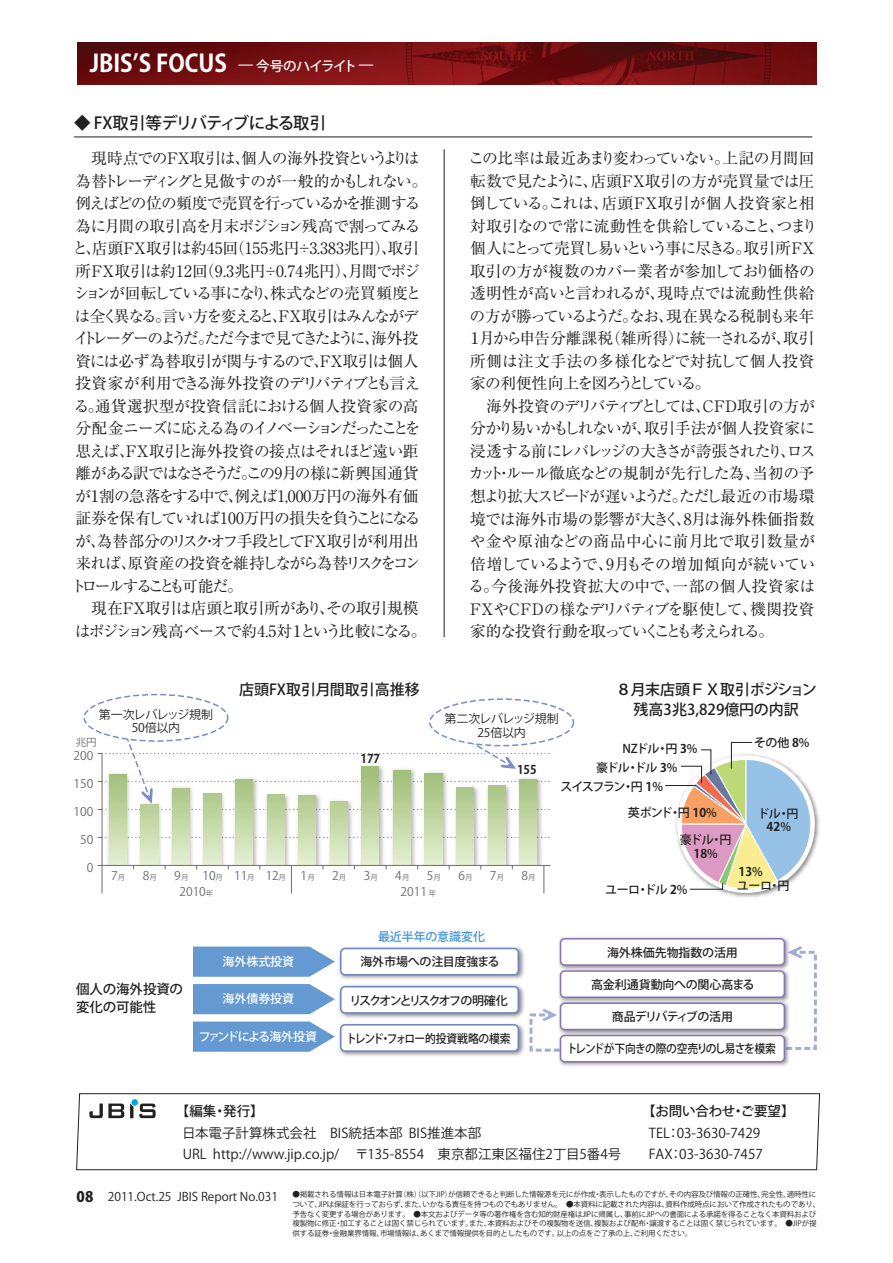
<style>
.page{position:relative;width:893px;height:1263px;background:#fff}
.page>*{position:absolute;margin:0;border:0;box-sizing:border-box;transform-origin:0 0}
.t1{font:700 24px "Koz Go Pro";color:#fff;scale:.95 1}
.t2{font:500 16.5px "Koz Go Pro";letter-spacing:-.04em;color:#231f20}
.t3{font:15.75px/22.5px "Ryumin Pro";letter-spacing:-.065em;color:#231f20}
.t4{font:15.75px/22.5px "Ryumin Pro";letter-spacing:-.045em;color:#231f20}
.t5{font:500 15px/19.5px "Koz Go Pro";color:#231f20;text-align:center}
.t6{font:13.5px/21.3px "Koz Go Pro";color:#231f20}
.t7{font:500 13.5px/18px "Koz Go Pro";letter-spacing:-.01em;color:#231f20}
.t8{font:500 13.5px "Koz Go Pro";letter-spacing:-.04em;color:#fff}
.t9{font:500 12px/13.5px "Koz Go Pro";letter-spacing:-.05em;color:#231f20;text-align:center}
.t10{font:12px/13.5px "Koz Go Pro";letter-spacing:-.01em;color:#231f20;text-align:center}
.t11{font:12px "Koz Go Pro";color:#6c6d70}
.t12{font:500 12px "Koz Go Pro";letter-spacing:-.05em;color:#231f20;scale:.9 1}
.t13{font:500 12px "Koz Go Pro";letter-spacing:-.025em;color:#231f20;scale:.9 1}
.t14{font:500 12px "Koz Go Pro";letter-spacing:-.145em;color:#231f20}
.t15{font:500 12px "Koz Go Pro";letter-spacing:-.01em;color:#231f20}
.t16{font:500 12px "Koz Go Pro";letter-spacing:-.005em;color:#fff}
.t17{font:500 12px "Koz Go Pro";letter-spacing:-.02em;color:#231f20}
.t18{font:500 12px "Koz Go Pro";letter-spacing:-.1em;color:#fff}
.t19{font:500 12px "Koz Go Pro";letter-spacing:-.005em;color:#231f20}
.t20{font:500 12px "Koz Go Pro";letter-spacing:-.005em;color:#4194d0}
.t21{font:700 12px "Koz Go Pro";color:#231f20;scale:.95 1}
.t22{font:700 12px "Koz Go Pro";color:#231f20}
.t23{font:10.5px "Koz Go Pro";color:#6c6d70}
.t24{font:7.5px/9.8px "Koz Go Pro";letter-spacing:-.02em;color:#231f20}
.s1{font-weight:700}
.s2{font-size:7.5px}
.s3{font-weight:500}
.s4{font-weight:800;font-size:14.4px}
</style>
<div class="page">
<svg style="left:793px;top:946px;width:24px;height:104px"></svg>
<svg style="left:529px;top:1009px;width:27px;height:43px"></svg>
<svg style="left:193px;top:947px;width:142px;height:30px;background:#73a2d5"></svg>
<img style="left:77px;top:42px;width:739px;height:43px">
<svg style="left:76px;top:1093px;width:744px;height:77px"></svg>
<svg style="left:89px;top:1104px;width:35px;height:14px"></svg>
<svg style="left:130px;top:1099px;width:26px;height:19px"></svg>
<hr style="left:444px;top:149px;width:1px;height:488px;background:#231f20">
<hr style="left:74px;top:137px;width:738px;height:1px;background:#231f20">
<svg style="left:193px;top:984px;width:142px;height:30px;background:#72a2d5"></svg>
<svg style="left:193px;top:1022px;width:142px;height:30px;background:#73a2d5"></svg>
<img style="left:339px;top:947px;width:185px;height:32px">
<div style="left:341px;top:949px;width:177px;height:26px;background:#fff;border-radius:4px"></div>
<div style="left:340px;top:948px;width:179px;height:28px;border:2px solid #6e84c1;border-radius:4px"></div>
<img style="left:559px;top:937px;width:234px;height:29px">
<div style="left:560px;top:939px;width:224px;height:26px;background:#fff;border-radius:4px"></div>
<div style="left:560px;top:938px;width:225px;height:28px;border:2px solid #8972b3;border-radius:4px"></div>
<img style="left:559px;top:966px;width:230px;height:32px">
<div style="left:560px;top:971px;width:224px;height:26px;background:#fff;border-radius:4px"></div>
<div style="left:560px;top:970px;width:225px;height:28px;border:2px solid #8972b3;border-radius:4px"></div>
<img style="left:556px;top:998px;width:233px;height:33px">
<div style="left:560px;top:1003px;width:224px;height:27px;background:#fff;border-radius:4px"></div>
<div style="left:560px;top:1003px;width:225px;height:27px;border:2px solid #8972b3;border-radius:4px"></div>
<img style="left:556px;top:1031px;width:237px;height:35px">
<div style="left:560px;top:1036px;width:224px;height:26px;background:#fff;border-radius:4px"></div>
<div style="left:560px;top:1035px;width:225px;height:28px;border:2px solid #8972b3;border-radius:4px"></div>
<img style="left:339px;top:985px;width:185px;height:33px">
<div style="left:341px;top:987px;width:177px;height:26px;background:#fff;border-radius:4px"></div>
<div style="left:340px;top:986px;width:179px;height:28px;border:2px solid #6e84c1;border-radius:4px"></div>
<img style="left:339px;top:1024px;width:185px;height:32px">
<div style="left:341px;top:1025px;width:177px;height:26px;background:#fff;border-radius:4px"></div>
<div style="left:340px;top:1024px;width:179px;height:28px;border:2px solid #6e84c1;border-radius:4px"></div>
<svg style="left:98px;top:865px;width:5px;height:28px"></svg>
<svg style="left:291px;top:866px;width:1px;height:27px"></svg>
<svg style="left:544px;top:866px;width:1px;height:27px"></svg>
<svg style="left:101px;top:810px;width:450px;height:56px"></svg>
<div style="left:83px;top:694px;width:145px;height:48px;border:2px dashed #788dc7;border-radius:50%"></div>
<svg style="left:98px;top:714px;width:452px;height:96px"></svg>
<div style="left:430px;top:699px;width:143px;height:47px;background:#fff;border-radius:50%"></div>
<div style="left:429px;top:698px;width:145px;height:48px;border:2px dashed #788dc7;border-radius:50%"></div>
<img style="left:676px;top:792px;width:143px;height:105px">
<svg style="left:680px;top:742px;width:131px;height:149px"></svg>
<hr style="left:665px;top:785px;width:31px;height:1px;background:#231f20">
<h1 class="t1" style="left:90px;top:48px;width:146px">JBISʼS FOCUS</h1>
<p class="t8" style="left:238px;top:57px;width:137px">̶ 今号のハイライト̶</p>
<p class="t2" style="left:74px;top:112px;width:254px">◆ FX取引等デリバティブによる取引</p>
<p class="t3" style="left:71px;top:146px;width:358px;text-indent:21px">現時点でのFX取引は、個人の海外投資というよりは為替トレーディングと見做すのが一般的かもしれない。例えばどの位の頻度で売買を行っているかを推測する為に月間の取引高を月末ポジション残高で割ってみると、店頭FX取引は約45回（155兆円÷3.383兆円）、取引所FX取引は約12回（9.3兆円÷0.74兆円）、月間でポジションが回転している事になり、株式などの売買頻度とは全く異なる。言い方を変えると、FX取引はみんながデイトレーダーのようだ。ただ今まで見てきたように、海外投資には必ず為替取引が関与するので、FX取引は個人投資家が利用できる海外投資のデリバティブとも言える。通貨選択型が投資信託における個人投資家の高分配金ニーズに応える為のイノベーションだったことを思えば、FX取引と海外投資の接点はそれほど遠い距離がある訳ではなさそうだ。この9月の様に新興国通貨が１割の急落をする中で、例えば1,000万円の海外有価証券を保有していれば100万円の損失を負うことになるが、為替部分のリスク・オフ手段としてFX取引が利用出来れば、原資産の投資を維持しながら為替リスクをコントロールすることも可能だ。<br>　現在FX取引は店頭と取引所があり、その取引規模はポジション残高ベースで約4.5対１という比較になる。</p>
<p class="t4" style="left:467px;top:146px;width:352px">この比率は最近あまり変わっていない。上記の月間回転数で見たように、店頭FX取引の方が売買量では圧倒している。これは、店頭FX取引が個人投資家と相対取引なので常に流動性を供給していること、つまり個人にとって売買し易いという事に尽きる。取引所FX取引の方が複数のカバー業者が参加しており価格の透明性が高いと言われるが、現時点では流動性供給の方が勝っているようだ。なお、現在異なる税制も来年<br>１月から申告分離課税（雑所得）に統一されるが、取引所側は注文手法の多様化などで対抗して個人投資家の利便性向上を図ろうとしている。<br>　海外投資のデリバティブとしては、CFD取引の方が分かり易いかもしれないが、取引手法が個人投資家に浸透する前にレバレッジの大きさが誇張されたり、ロスカット・ルール徹底などの規制が先行した為、当初の予想より拡大スピードが遅いようだ。ただし最近の市場環境では海外市場の影響が大きく、8月は海外株価指数や金や原油などの商品中心に前月比で取引数量が倍増しているようで、9月もその増加傾向が続いている。今後海外投資拡大の中で、一部の個人投資家は<br>FXやCFDの様なデリバティブを駆使して、機関投資家的な投資行動を取っていくことも考えられる。</p>
<p class="t5" style="left:239px;top:681px;width:182px">店頭FX取引月間取引高推移</p>
<p class="t5" style="left:616px;top:681px;width:202px">８月末店頭ＦＸ取引ポジション残高3兆3,829億円の内訳</p>
<p class="t10" style="left:99px;top:708px;width:116px">第一次レバレッジ規制<br>50倍以内</p>
<p class="t10" style="left:445px;top:712px;width:116px">第二次レバレッジ規制<br>25倍以内</p>
<p class="t23" style="left:76px;top:736px;width:23px">兆円</p>
<p class="t9" style="left:754px;top:736px;width:57px">その他 <span class="s1">8</span>%</p>
<p class="t9" style="left:622px;top:743px;width:77px">NZドル・円 <span class="s1">3</span>%</p>
<p class="t11" style="left:74px;top:748px;width:21px">200</p>
<p class="t21" style="left:361px;top:751px;width:22px">177</p>
<p class="t9" style="left:596px;top:761px;width:83px">豪ドル・ドル <span class="s1">3</span>%</p>
<p class="t21" style="left:517px;top:762px;width:22px">155</p>
<p class="t11" style="left:74px;top:776px;width:21px">150</p>
<p class="t11" style="left:74px;top:804px;width:21px">100</p>
<p class="t11" style="left:80px;top:832px;width:15px">50</p>
<p class="t11" style="left:87px;top:860px;width:8px">0</p>
<p class="t11" style="left:111px;top:867px;width:16px">7<span class="s2">月</span></p>
<p class="t11" style="left:143px;top:867px;width:16px">8<span class="s2">月</span></p>
<p class="t11" style="left:174px;top:867px;width:142px">9<span class="s2">月</span> 10<span class="s2">月</span> 11<span class="s2">月</span> 12<span class="s2">月</span> 1<span class="s2">月</span></p>
<p class="t11" style="left:332px;top:867px;width:16px">2<span class="s2">月</span></p>
<p class="t11" style="left:364px;top:867px;width:16px">3<span class="s2">月</span></p>
<p class="t11" style="left:395px;top:867px;width:16px">4<span class="s2">月</span></p>
<p class="t11" style="left:427px;top:867px;width:16px">5<span class="s2">月</span></p>
<p class="t11" style="left:458px;top:867px;width:16px">6<span class="s2">月</span></p>
<p class="t11" style="left:490px;top:867px;width:16px">7<span class="s2">月</span></p>
<p class="t11" style="left:521px;top:867px;width:16px">8<span class="s2">月</span></p>
<p class="t11" style="left:179px;top:884px;width:35px">2010<span class="s2">年</span></p>
<p class="t11" style="left:400px;top:884px;width:37px">2011 <span class="s2">年</span></p>
<p class="t20" style="left:378px;top:929px;width:109px">最近半年の意識変化</p>
<p class="t7" style="left:76px;top:980px;width:108px">個人の海外投資の変化の可能性</p>
<p class="t16" style="left:223px;top:953px;width:73px">海外株式投資</p>
<p class="t16" style="left:223px;top:991px;width:73px">海外債券投資</p>
<p class="t18" style="left:199px;top:1028px;width:120px">ファンドによる海外投資</p>
<p class="t17" style="left:360px;top:954px;width:141px">海外市場への注目度強まる</p>
<p class="t14" style="left:350px;top:993px;width:160px">リスクオンとリスクオフの明確化</p>
<p class="t13" style="left:346px;top:1031px;width:184px">トレンド・フォロー的投資戦略の模索</p>
<p class="t9" style="left:560px;top:780px;width:104px">スイスフラン・円 <span class="s1">1</span>%</p>
<p class="t9" style="left:628px;top:806px;width:90px">英ポンド・円 <span class="s1">10</span>%</p>
<p class="t9" style="left:680px;top:834px;width:53px">豪ドル・円<br><span class="s1">18</span>%</p>
<p class="t9" style="left:757px;top:807px;width:43px">ドル・円<br><span class="s1">42</span>%</p>
<p class="t22" style="left:738px;top:864px;width:26px">13<span class="s3">%</span></p>
<p class="t9" style="left:605px;top:884px;width:84px">ユーロ・ドル <span class="s1">2</span>%</p>
<p class="t9" style="left:737px;top:880px;width:54px">ユーロ・円</p>
<p class="t19" style="left:607px;top:945px;width:132px">海外株価先物指数の活用</p>
<p class="t15" style="left:591px;top:977px;width:165px">高金利通貨動向への関心高まる</p>
<p class="t9" style="left:612px;top:1011px;width:123px">商品デリバティブの活用</p>
<p class="t12" style="left:567px;top:1041px;width:234px">トレンドが下向きの際の空売りのし易さを模索</p>
<p class="t7" style="left:642px;top:1103px;width:154px">【お問い合わせ・ご要望】</p>
<p class="t6" style="left:649px;top:1122px;width:116px">TEL：03-3630-7429<br>FAX：03-3630-7457</p>
<p class="t24" style="left:292px;top:1190px;width:529px">●掲載される情報は日本電子計算（株）（以下JIP）が信頼できると判断した情報源を元にが作成・表示したものですが、その内容及び情報の正確性、完全性、適時性について、JIPは保証を行っておらず、また、いかなる責任を持つものでもありません。　●本資料に記載された内容は、資料作成時点において作成されたものであり、予告なく変更する場合があります。　●本文およびデータ等の著作権を含む知的財産権はJIPに帰属し、事前にJIPへの書面による承諾を得ることなく本資料および複製物に修正・加工することは固く禁じられています。また、本資料およびその複製物を送信、複製および配布・譲渡することは固く禁じられています。　●JIPが提供する証券・金融業界情報、市場情報は、あくまで情報提供を目的としたものです。以上の点をご了承の上、ご利用ください。</p>
<p class="t7" style="left:176px;top:1103px;width:89px">【編集・発行】</p>
<p class="t6" style="left:182px;top:1122px;width:441px">日本電子計算株式会社　BIS統括本部 BIS推進本部<br>URL http://www.jip.co.jp/　 〒135-8554　東京都江東区福住2丁目5番4号</p>
<p class="t10" style="left:77px;top:1190px;width:203px"><span class="s4">08</span> 2011.Oct.25 JBIS Report No.031</p>
</div>
